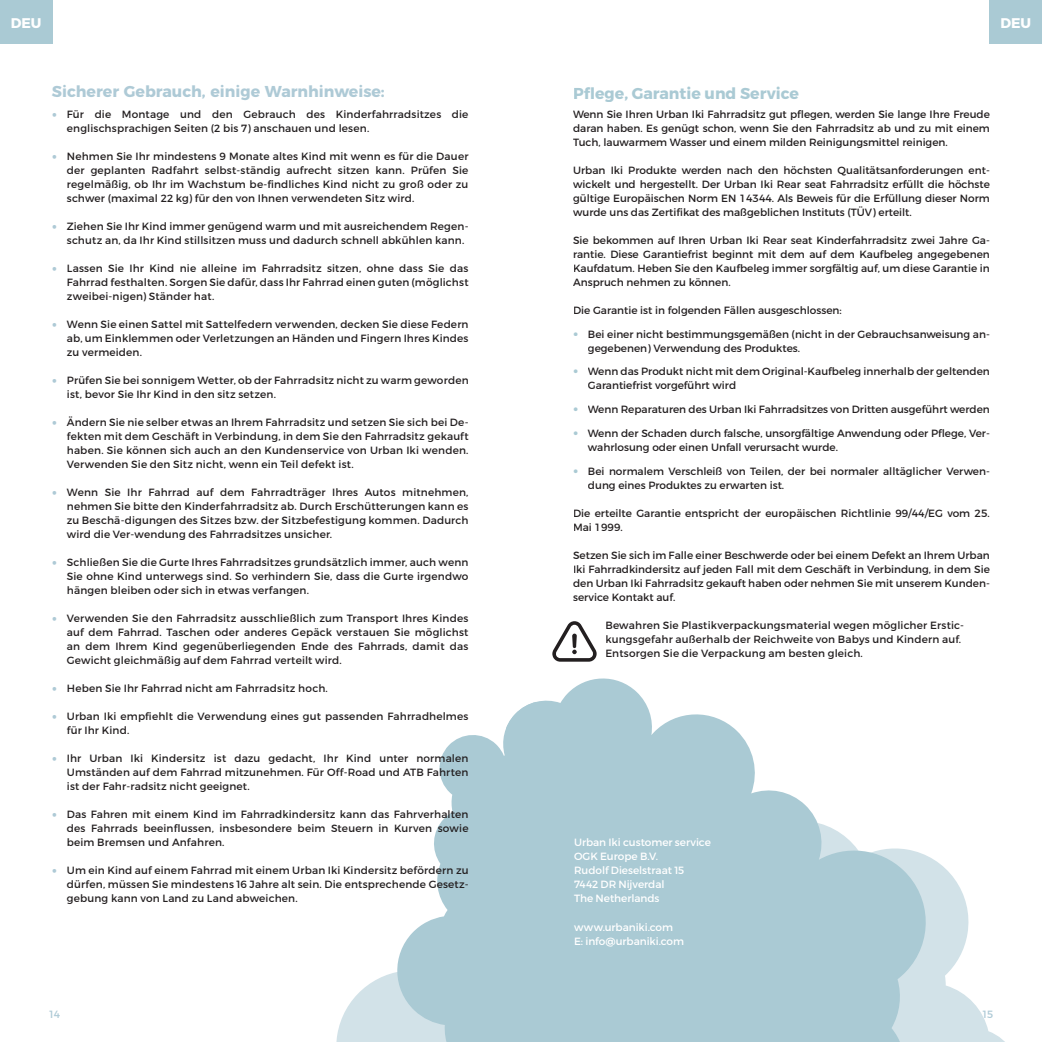
<style>
.page{position:relative;width:1042px;height:1042px;background:#fff}
.page>*{position:absolute;margin:0;border:0;box-sizing:border-box;transform-origin:0 0}
.t1{font:700 15.75px "Montserrat";color:#aecad6}
.t2{font:700 15.75px "Montserrat";color:#aacad4}
.t3{font:700 14px "Montserrat";color:#fff}
.t4{font:10.5px/14px "Montserrat";letter-spacing:.01em;color:#231f20;text-align:justify}
.t5{font:10.5px/14px "Montserrat";letter-spacing:-.005em;color:#fff}
.t6{font:10.5px "Montserrat";color:#aecad6}
.s1{font-size:19.25px;color:#aecad6}
.s2{font-family:"Helvetica Neue";color:#aacad4}
</style>
<div class="page">
<div style="left:990px;top:0;width:52px;height:44px;background:#aacad4"></div>
<svg style="left:933px;top:859px;width:72px;height:183px"></svg>
<svg style="left:536px;top:678px;width:397px;height:364px;fill:#aacad4"></svg>
<div style="left:0;top:0;width:52px;height:44px;background:#aacad4"></div>
<svg style="left:336px;top:973px;width:55px;height:69px;fill:#d2e2e8"></svg>
<svg style="left:391px;top:702px;width:145px;height:340px;fill:#aacad4"></svg>
<svg style="left:552px;top:621px;width:44px;height:41px"></svg>
<h2 class="t3" style="left:11px;top:12px;width:32px">DEU</h2>
<h2 class="t3" style="left:1000px;top:12px;width:32px">DEU</h2>
<h1 class="t1" style="left:52px;top:79px;width:334px">Sicherer Gebrauch, einige Warnhinweise:</h1>
<p class="t4" style="left:67px;top:107px;width:403px;text-indent:-15px"><span class="s1">•</span> Für die Montage und den Gebrauch des Kinderfahrradsitzes die englischsprachigen Seiten (2 bis 7) anschauen und lesen.</p>
<p class="t4" style="left:67px;top:149px;width:403px;text-indent:-15px"><span class="s1">•</span> Nehmen Sie Ihr mindestens 9 Monate altes Kind mit wenn es für die Dauer der geplanten Radfahrt selbst-ständig aufrecht sitzen kann. Prüfen Sie regelmäßig, ob Ihr im Wachstum be-findliches Kind nicht zu groß oder zu schwer (maximal 22 kg) für den von Ihnen verwendeten Sitz wird.</p>
<p class="t4" style="left:67px;top:219px;width:403px;text-indent:-15px"><span class="s1">•</span> Ziehen Sie Ihr Kind immer genügend warm und mit ausreichendem Regen&shy;schutz an, da Ihr Kind stillsitzen muss und dadurch schnell abkühlen kann.</p>
<p class="t4" style="left:67px;top:261px;width:403px;text-indent:-15px"><span class="s1">•</span> Lassen Sie Ihr Kind nie alleine im Fahrradsitz sitzen, ohne dass Sie das Fahrrad festhalten. Sorgen Sie dafür, dass Ihr Fahrrad einen guten (möglichst zweibei-nigen) Ständer hat.</p>
<p class="t4" style="left:67px;top:317px;width:403px;text-indent:-15px"><span class="s1">•</span> Wenn Sie einen Sattel mit Sattelfedern verwenden, decken Sie diese Federn ab, um Einklemmen oder Verletzungen an Händen und Fingern Ihres Kindes zu vermeiden.</p>
<p class="t4" style="left:67px;top:373px;width:403px;text-indent:-15px"><span class="s1">•</span> Prüfen Sie bei sonnigem Wetter, ob der Fahrradsitz nicht zu warm geworden ist, bevor Sie Ihr Kind in den sitz setzen.</p>
<p class="t4" style="left:67px;top:415px;width:403px;text-indent:-15px"><span class="s1">•</span> Ändern Sie nie selber etwas an Ihrem Fahrradsitz und setzen Sie sich bei De&shy;fekten mit dem Geschäft in Verbindung, in dem Sie den Fahrradsitz gekauft haben. Sie können sich auch an den Kundenservice von Urban Iki wenden.<br>Verwenden Sie den Sitz nicht, wenn ein Teil defekt ist.</p>
<p class="t4" style="left:67px;top:485px;width:403px;text-indent:-15px"><span class="s1">•</span> Wenn Sie Ihr Fahrrad auf dem Fahrradträger Ihres Autos mitnehmen, nehmen Sie bitte den Kinderfahrradsitz ab. Durch Erschütterungen kann es zu Beschä-digungen des Sitzes bzw. der Sitzbefestigung kommen. Dadurch wird die Ver-wendung des Fahrradsitzes unsicher.</p>
<p class="t4" style="left:67px;top:555px;width:403px;text-indent:-15px"><span class="s1">•</span> Schließen Sie die Gurte Ihres Fahrradsitzes grundsätzlich immer, auch wenn Sie ohne Kind unterwegs sind. So verhindern Sie, dass die Gurte irgendwo hängen bleiben oder sich in etwas verfangen.</p>
<p class="t4" style="left:67px;top:611px;width:403px;text-indent:-15px"><span class="s1">•</span> Verwenden Sie den Fahrradsitz ausschließlich zum Transport Ihres Kindes auf dem Fahrrad. Taschen oder anderes Gepäck verstauen Sie möglichst an dem Ihrem Kind gegenüberliegenden Ende des Fahrrads, damit das Gewicht gleichmäßig auf dem Fahrrad verteilt wird.</p>
<p class="t4" style="left:52px;top:681px;width:277px"><span class="s1">•</span> Heben Sie Ihr Fahrrad nicht am Fahrradsitz hoch.</p>
<p class="t4" style="left:67px;top:709px;width:403px;text-indent:-15px"><span class="s1">•</span> Urban Iki empfiehlt die Verwendung eines gut passenden Fahrradhelmes für Ihr Kind.</p>
<p class="t4" style="left:67px;top:751px;width:403px;text-indent:-15px"><span class="s1">•</span> Ihr Urban Iki Kindersitz ist dazu gedacht, Ihr Kind unter normalen Umständen auf dem Fahrrad mitzunehmen. Für Off-Road und ATB Fahrten ist der Fahr-radsitz nicht geeignet.</p>
<p class="t4" style="left:67px;top:807px;width:403px;text-indent:-15px"><span class="s1">•</span> Das Fahren mit einem Kind im Fahrradkindersitz kann das Fahrverhalten des Fahrrads beeinflussen, insbesondere beim Steuern in Kurven sowie beim Bremsen und Anfahren.</p>
<p class="t4" style="left:67px;top:863px;width:403px;text-indent:-15px"><span class="s1">•</span> Um ein Kind auf einem Fahrrad mit einem Urban Iki Kindersitz befördern zu dürfen, müssen Sie mindestens 16 Jahre alt sein. Die entsprechende Gesetz&shy;gebung kann von Land zu Land abweichen.</p>
<p class="t6" style="left:50px;top:1007px;width:12px">14</p>
<h1 class="t2" style="left:573px;top:83px;width:227px">Pflege, Garantie und Service</h1>
<p class="t4" style="left:573px;top:107px;width:418px">Wenn Sie Ihren Urban Iki Fahrradsitz gut pflegen, werden Sie lange Ihre Freude daran haben. Es genügt schon, wenn Sie den Fahrradsitz ab und zu mit einem Tuch, lauwarmem Wasser und einem milden Reinigungsmittel reinigen.</p>
<p class="t4" style="left:573px;top:163px;width:418px">Urban Iki Produkte werden nach den höchsten Qualitätsanforderungen ent&shy;wickelt und hergestellt. Der Urban Iki Rear seat Fahrradsitz erfüllt die höchste gültige Europäischen Norm EN 14344. Als Beweis für die Erfüllung dieser Norm wurde uns das Zertifikat des maßgeblichen Instituts (TÜV) erteilt.</p>
<p class="t4" style="left:573px;top:233px;width:418px">Sie bekommen auf Ihren Urban Iki Rear seat Kinderfahrradsitz zwei Jahre Ga&shy;rantie. Diese Garantiefrist beginnt mit dem auf dem Kaufbeleg angegebenen Kaufdatum. Heben Sie den Kaufbeleg immer sorgfältig auf, um diese Garantie in Anspruch nehmen zu können.</p>
<p class="t4" style="left:573px;top:303px;width:270px">Die Garantie ist in folgenden Fällen ausgeschlossen:</p>
<p class="t4" style="left:588px;top:327px;width:403px;text-indent:-15px"><span class="s2">•</span> Bei einer nicht bestimmungsgemäßen (nicht in der Gebrauchsanweisung an&shy;gegebenen) Verwendung des Produktes.</p>
<p class="t4" style="left:588px;top:365px;width:403px;text-indent:-15px"><span class="s2">•</span> Wenn das Produkt nicht mit dem Original-Kaufbeleg innerhalb der geltenden<br>Garantiefrist vorgeführt wird</p>
<p class="t4" style="left:573px;top:403px;width:418px"><span class="s2">•</span> Wenn Reparaturen des Urban Iki Fahrradsitzes von Dritten ausgeführt werden</p>
<p class="t4" style="left:588px;top:426px;width:403px;text-indent:-15px"><span class="s2">•</span> Wenn der Schaden durch falsche, unsorgfältige Anwendung oder Pflege, Ver&shy;wahrlosung oder einen Unfall verursacht wurde.</p>
<p class="t4" style="left:588px;top:464px;width:403px;text-indent:-15px"><span class="s2">•</span> Bei normalem Verschleiß von Teilen, der bei normaler alltäglicher Verwen&shy;dung eines Produktes zu erwarten ist.</p>
<p class="t4" style="left:573px;top:506px;width:418px">Die erteilte Garantie entspricht der europäischen Richtlinie 99/44/EG vom 25.<br>Mai 1999.</p>
<p class="t4" style="left:573px;top:548px;width:418px">Setzen Sie sich im Falle einer Beschwerde oder bei einem Defekt an Ihrem Urban Iki Fahrradkindersitz auf jeden Fall mit dem Geschäft in Verbindung, in dem Sie den Urban Iki Fahrradsitz gekauft haben oder nehmen Sie mit unserem Kunden&shy;service Kontakt auf.</p>
<p class="t4" style="left:605px;top:618px;width:360px;text-align:left">Bewahren Sie Plastikverpackungsmaterial wegen möglicher Erstic&shy;kungsgefahr außerhalb der Reichweite von Babys und Kindern auf.<br>Entsorgen Sie die Verpackung am besten gleich.</p>
<p class="t5" style="left:574px;top:836px;width:138px">Urban Iki customer service<br>OGK Europe B.V.<br>Rudolf Dieselstraat 15<br>7442 DR Nijverdal<br>The Netherlands</p>
<p class="t5" style="left:574px;top:919px;width:112px">www.urbaniki.com<br>E: info@urbaniki.com</p>
<p class="t6" style="left:983px;top:1007px;width:12px">15</p>
</div>
